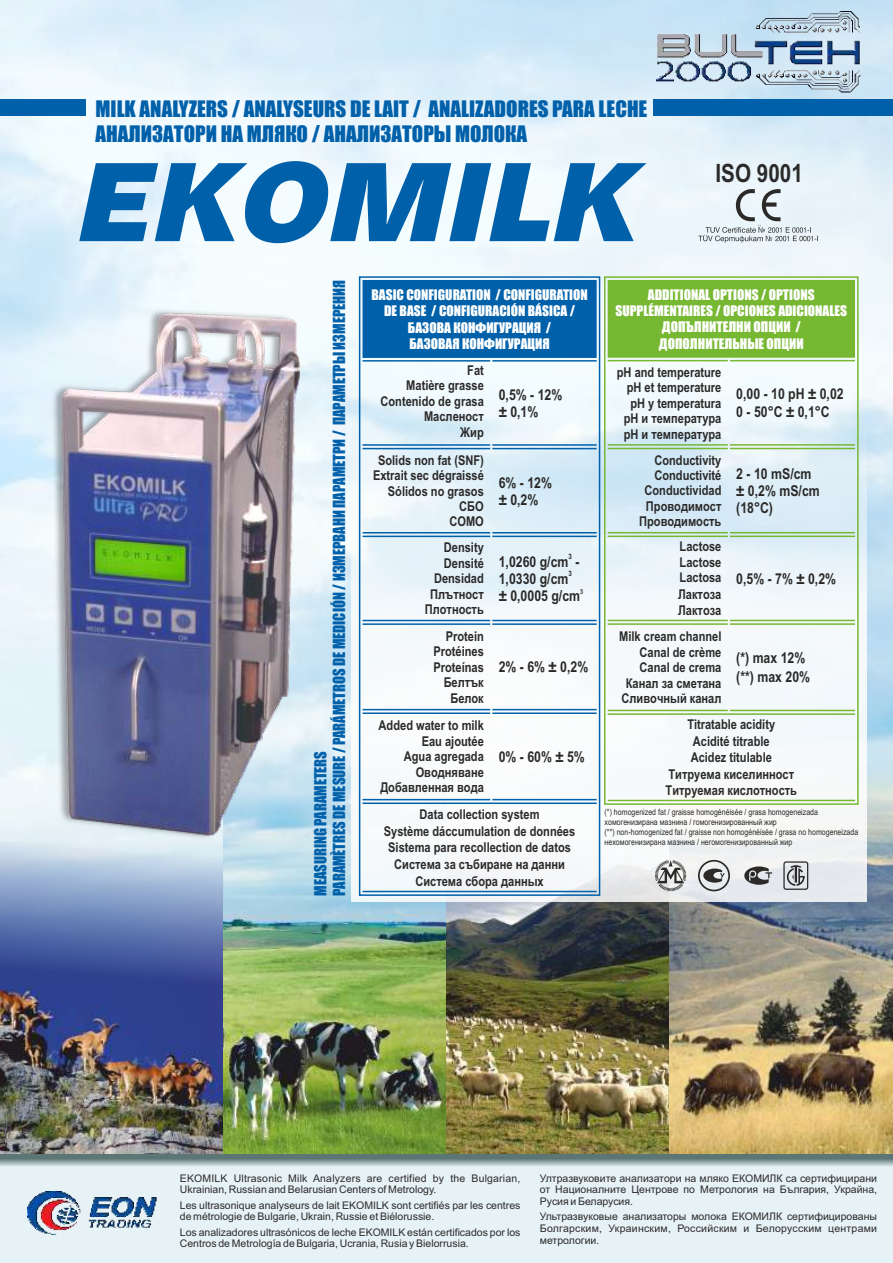
<style>
.page{position:relative;width:893px;height:1263px;background:#fff}
.page>*{position:absolute;margin:0;border:0;box-sizing:border-box;transform-origin:0 0}
.t1{font:700 25.2px "Arial Narrow";color:#2b2a29}
.t2{font:21px/25.7px "Impact";color:#0060aa}
.t3{font:15.45px/18.9px "Impact";color:#0060aa;scale:.95 1}
.t4{font:700 15px/17.1px "Arial Narrow";color:#2b2a29}
.t5{font:700 13.5px/15.5px "Arial Narrow";color:#2b2a29;text-align:right}
.t6{font:13.5px/16.5px "Impact";color:#fefefe;text-align:center}
.t7{font:10.5px/11.7px "Arial";color:#2b2a29}
.t8{font:8.55px/9.8px "Arial Narrow";color:#2b2a29}
.t9{font:700 7.5px "Arial Narrow";color:#2b2a29}
.t10{font:700 6.75px "Arial Narrow";color:#2b2a29}
</style>
<div class="page">
<img style="left:0;top:0;width:893px;height:1263px">
<div style="left:0;top:1151px;width:892px;height:112px;background:#e7f2f6"></div>
<img style="left:0;top:842px;width:223px;height:312px">
<img style="left:223px;top:606px;width:223px;height:548px">
<img style="left:446px;top:901px;width:224px;height:253px">
<img style="left:670px;top:761px;width:223px;height:393px">
<svg style="left:79px;top:161px;width:567px;height:82px;fill:#0060aa"></svg>
<img style="left:656px;top:11px;width:204px;height:82px">
<div style="left:654px;top:100px;width:239px;height:16px;background:#0060aa"></div>
<div style="left:0;top:100px;width:85px;height:16px;background:#0060aa"></div>
<svg style="left:698px;top:189px;width:120px;height:54px"></svg>
<img style="left:27px;top:1192px;width:130px;height:42px">
<svg style="left:0;top:1154px;width:893px;height:12px"></svg>
<svg style="left:352px;top:273px;width:515px;height:628px;fill:#f3f8fb"></svg>
<svg style="left:744px;top:866px;width:28px;height:19px"></svg>
<svg style="left:698px;top:860px;width:32px;height:31px"></svg>
<svg style="left:655px;top:860px;width:31px;height:31px"></svg>
<svg style="left:785px;top:865px;width:20px;height:21px"></svg>
<div style="left:783px;top:861px;width:25px;height:29px;border:1px solid #2b2a29;border-radius:2px"></div>
<div style="left:363px;top:281px;width:233px;height:76px;background:#0060aa"></div>
<div style="left:362px;top:280px;width:235px;height:78px;border:2px solid #0060aa"></div>
<hr style="left:362px;top:360px;width:128px;height:2px;background:#0060aa">
<hr style="left:362px;top:444px;width:128px;height:2px;background:#0060aa">
<hr style="left:492px;top:360px;width:105px;height:2px;background:#0060aa">
<hr style="left:492px;top:444px;width:105px;height:2px;background:#0060aa">
<hr style="left:362px;top:448px;width:128px;height:1px;background:#0060aa">
<hr style="left:362px;top:532px;width:128px;height:1px;background:#0060aa">
<hr style="left:492px;top:448px;width:105px;height:1px;background:#0060aa">
<hr style="left:492px;top:532px;width:105px;height:1px;background:#0060aa">
<hr style="left:362px;top:536px;width:128px;height:1px;background:#0060aa">
<hr style="left:362px;top:620px;width:128px;height:1px;background:#0060aa">
<hr style="left:492px;top:536px;width:105px;height:1px;background:#0060aa">
<hr style="left:492px;top:620px;width:105px;height:1px;background:#0060aa">
<hr style="left:362px;top:623px;width:128px;height:2px;background:#0060aa">
<hr style="left:362px;top:709px;width:128px;height:1px;background:#0060aa">
<hr style="left:492px;top:623px;width:105px;height:2px;background:#0060aa">
<hr style="left:492px;top:709px;width:105px;height:1px;background:#0060aa">
<hr style="left:362px;top:712px;width:128px;height:2px;background:#0060aa">
<hr style="left:362px;top:799px;width:128px;height:1px;background:#0060aa">
<hr style="left:492px;top:712px;width:105px;height:2px;background:#0060aa">
<hr style="left:492px;top:799px;width:105px;height:1px;background:#0060aa">
<hr style="left:362px;top:802px;width:235px;height:2px;background:#0060aa">
<hr style="left:362px;top:891px;width:235px;height:1px;background:#0060aa">
<div style="left:359px;top:276px;width:241px;height:620px;border:2px solid #0060aa"></div>
<div style="left:608px;top:281px;width:246px;height:76px;background:#77b833"></div>
<div style="left:608px;top:280px;width:247px;height:78px;border:1px solid #77b833"></div>
<hr style="left:608px;top:360px;width:120px;height:1px;background:#77b833">
<hr style="left:608px;top:444px;width:120px;height:2px;background:#77b833">
<hr style="left:730px;top:360px;width:125px;height:1px;background:#77b833">
<hr style="left:730px;top:444px;width:125px;height:2px;background:#77b833">
<hr style="left:608px;top:448px;width:120px;height:1px;background:#77b833">
<hr style="left:608px;top:532px;width:120px;height:1px;background:#77b833">
<hr style="left:730px;top:448px;width:125px;height:1px;background:#77b833">
<hr style="left:730px;top:532px;width:125px;height:1px;background:#77b833">
<hr style="left:608px;top:536px;width:120px;height:1px;background:#77b833">
<hr style="left:608px;top:620px;width:120px;height:1px;background:#77b833">
<hr style="left:730px;top:536px;width:125px;height:1px;background:#77b833">
<hr style="left:730px;top:620px;width:125px;height:1px;background:#77b833">
<hr style="left:608px;top:623px;width:120px;height:2px;background:#77b833">
<hr style="left:608px;top:710px;width:120px;height:1px;background:#77b833">
<hr style="left:730px;top:623px;width:125px;height:2px;background:#77b833">
<hr style="left:730px;top:710px;width:125px;height:1px;background:#77b833">
<hr style="left:608px;top:713px;width:247px;height:2px;background:#77b833">
<hr style="left:608px;top:800px;width:247px;height:1px;background:#77b833">
<div style="left:604px;top:276px;width:255px;height:529px;border:2px solid #77b833"></div>
<img style="left:51px;top:308px;width:248px;height:531px">
<h2 class="t2" style="left:96px;top:97px;width:553px">MILK ANALYZERS / ANALYSEURS DE LAIT / ANALIZADORES PARA LECHE<br>АНАЛИЗАТОРИ НА МЛЯКО / АНАЛИЗАТОРЫ МОЛОКА</h2>
<h1 class="t1" style="left:715px;top:164px;width:89px">ISO 9001</h1>
<p class="t3" style="left:312px;top:896px;width:650px;rotate:-90deg">MEASURING PARAMETERS<br>PARAMÈTRES DE MESURE / PARÁMETROS DE MEDICIÓN / ИЗМЕРВАНИ ПАРАМЕТРИ / ПАРАМЕТРЫ ИЗМЕРЕНИЯ</p>
<p class="t6" style="left:371px;top:287px;width:218px">BASIC CONFIGURATION / CONFIGURATION<br>DE BASE / CONFIGURACIÓN BÁSICA /<br>БАЗОВА КОНФИГУРАЦИЯ /<br>БАЗОВАЯ КОНФИГУРАЦИЯ</p>
<p class="t5" style="left:380px;top:364px;width:105px">Fat<br>Matière grasse<br>Contenido de grasa<br>Масленост<br>Жир</p>
<p class="t4" style="left:499px;top:387px;width:65px">0,5% - 12% ± 0,1%</p>
<p class="t5" style="left:373px;top:453px;width:112px">Solids non fat (SNF)<br>Extrait sec dégraissé<br>Sólidos no grasos<br>СБО<br>СОМО</p>
<p class="t4" style="left:499px;top:475px;width:55px">6% - 12% ± 0,2%</p>
<p class="t5" style="left:425px;top:541px;width:61px">Density<br>Densité<br>Densidad<br>Плътност<br>Плотность</p>
<p class="t9" style="left:568px;top:554px;width:5px">3</p>
<p class="t4" style="left:499px;top:554px;width:82px">1,0260 g/cm -</p>
<p class="t9" style="left:568px;top:571px;width:5px">3</p>
<p class="t4" style="left:499px;top:571px;width:71px">1,0330 g/cm</p>
<p class="t10" style="left:580px;top:589px;width:5px">3</p>
<p class="t4" style="left:499px;top:589px;width:83px">± 0,0005 g/cm</p>
<p class="t5" style="left:433px;top:630px;width:52px">Protein<br>Protéines<br>Proteínas<br>Белтък<br>Белок</p>
<p class="t5" style="left:379px;top:719px;width:107px">Added water to milk<br>Eau ajoutée<br>Agua agregada<br>Оводняване<br>Добавленная вода</p>
<p class="t4" style="left:499px;top:660px;width:91px">2% - 6% ± 0,2%</p>
<p class="t4" style="left:499px;top:749px;width:88px">0% - 60% ± 5%</p>
<p class="t5" style="left:384px;top:807px;width:193px;line-height:16.6px;text-align:center">Data collection system<br>Système dáccumulation de données<br>Sistema para recollection de datos<br>Система за събиране на данни<br>Система сбора данных</p>
<p class="t6" style="left:615px;top:287px;width:233px">ADDITIONAL OPTIONS / OPTIONS<br>SUPPLÉMENTAIRES / OPCIONES ADICIONALES<br>ДОПЪЛНИТЕЛНИ ОПЦИИ /<br>ДОПОЛНИТЕЛЬНЫЕ ОПЦИИ</p>
<p class="t5" style="left:617px;top:365px;width:106px">pH and temperature pH et temperature pH y temperatura pH и температура pH и температура</p>
<p class="t4" style="left:736px;top:386px;width:109px;line-height:18.5px">0,00 - 10 pH ± 0,02<br>0 - 50°C ± 0,1°C</p>
<p class="t5" style="left:639px;top:453px;width:84px">Conductivity<br>Conductivité<br>Conductividad<br>Проводимост<br>Проводимость</p>
<p class="t5" style="left:678px;top:540px;width:45px;line-height:16px;text-align:justify">Lactose Lactose Lactosa Лактоза Лактоза</p>
<p class="t4" style="left:736px;top:466px;width:85px">2 - 10 mS/cm ± 0,2% mS/cm (18°C)</p>
<p class="t4" style="left:736px;top:571px;width:101px">0,5% - 7% ± 0,2%</p>
<p class="t5" style="left:619px;top:630px;width:104px">Milk cream channel<br>Canal de crème<br>Canal de crema<br>Канал за сметана<br>Сливочный канал</p>
<p class="t4" style="left:736px;top:650px;width:75px;line-height:18.5px">(*) max 12% (**) max 20%</p>
<p class="t5" style="left:666px;top:717px;width:133px;line-height:16.6px;text-align:center">Titratable acidity<br>Acidité titrable<br>Acidez titulable<br>Титруема киселинност<br>Титруемая кислотность</p>
<p class="t8" style="left:605px;top:808px;width:255px">(*) homogenized fat / graisse homogénéisée / grasa homogeneizada хомогенизирана мазнина / гомогенизированный жир<br>(**) non-homogenized fat / graisse non homogénéisée / grasa no homogeneizada нехомогенизирана мазнина / негомогенизированный жир</p>
<p class="t7" style="left:180px;top:1173px;width:342px">EKOMILK Ultrasonic Milk Analyzers are certified by the Bulgarian,<br>Ukrainian, Russian and Belarusian Centers of Metrology.</p>
<p class="t7" style="left:180px;top:1200px;width:342px">Les ultrasonique analyseurs de lait EKOMILK sont certifiés par les centres de métrologie de Bulgarie, Ukrain, Russie et Biélorussie.</p>
<p class="t7" style="left:180px;top:1227px;width:342px">Los analizadores ultrasónicos de leche EKOMILK están certificados por los<br>Centros de Metrología de Bulgaria, Ucrania, Rusia y Bielorrusia.</p>
<p class="t7" style="left:540px;top:1173px;width:339px;text-align:justify">Ултразвуковите анализатори на мляко ЕКОМИЛК са сертифицирани от Националните Центрове по Метрология на България, Украйна, Русия и Беларусия.</p>
<p class="t7" style="left:540px;top:1212px;width:339px;text-align:justify">Ультразвуковые анализаторы молока ЕКОМИЛК сертифицированы Болгарским, Украинским, Российским и Белорусским центрами метрологии.</p>
</div>
